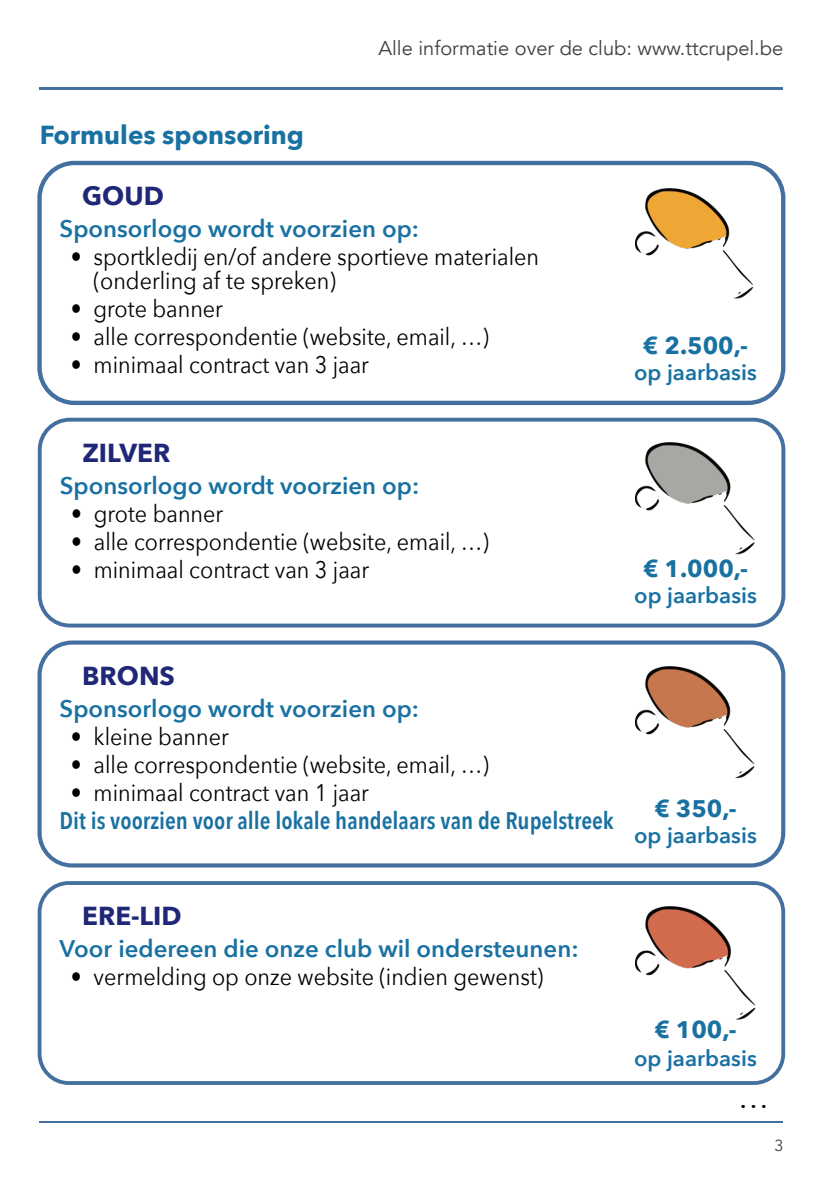
<style>
.page{position:relative;width:840px;height:1191px;background:#fff}
.page>*{position:absolute;margin:0;border:0;box-sizing:border-box;transform-origin:0 0}
.t1{font:700 26px "Avenir Next";color:#202776}
.t2{font:700 26px "Avenir Next";color:#1971a2}
.t3{font:24px "Avenir Next";color:#000;scale:.9 1}
.t4{font:600 24px "Avenir Next";color:#1971a2}
.t5{font:600 24px "Avenir Next Condensed";color:#1971a2}
.t6{font:700 24px "Avenir Next";color:#1971a2}
.t7{font:600 22px "Avenir Next";color:#1971a2}
.t8{font:600 22px "Avenir Next";color:#000}
.t9{font:20px "Avenir";color:#404040}
.t10{font:16px "Avenir";color:#404040}
</style>
<div class="page">
<div style="left:37px;top:161px;width:748px;height:244px;border:4px solid #43709f;border-radius:35px"></div>
<hr style="left:40px;top:87px;width:742px;height:3px;background:#43709f">
<hr style="left:40px;top:1121px;width:742px;height:2px;background:#43709f">
<img style="left:635px;top:188px;width:119px;height:111px">
<div style="left:38px;top:418px;width:746px;height:209px;border:4px solid #43709f;border-radius:30px"></div>
<img style="left:635px;top:442px;width:120px;height:113px">
<img style="left:635px;top:666px;width:120px;height:113px">
<img style="left:635px;top:907px;width:121px;height:113px">
<div style="left:37px;top:640px;width:747px;height:227px;border:4px solid #43709f;border-radius:33px"></div>
<div style="left:38px;top:881px;width:746px;height:204px;border:4px solid #43709f;border-radius:29px"></div>
<p class="t2" style="left:40px;top:118px;width:266px">Formules sponsoring</p>
<p class="t9" style="left:378px;top:35px;width:406px">Alle informatie over de club: www.ttcrupel.be</p>
<p class="t1" style="left:82px;top:179px;width:83px">GOUD</p>
<p class="t4" style="left:60px;top:213px;width:361px">Sponsorlogo wordt voorzien op:</p>
<p class="t3" style="left:71px;top:241px;width:521px">• sportkledij en/of andere sportieve materialen</p>
<p class="t3" style="left:94px;top:265px;width:270px">(onderling af te spreken)</p>
<p class="t3" style="left:71px;top:293px;width:170px">• grote banner</p>
<p class="t3" style="left:71px;top:321px;width:465px">• alle correspondentie (website, email, …)</p>
<p class="t3" style="left:71px;top:349px;width:332px">• minimaal contract van 3 jaar</p>
<p class="t6" style="left:642px;top:330px;width:106px">€ 2.500,-</p>
<p class="t7" style="left:633px;top:358px;width:124px">op jaarbasis</p>
<p class="t1" style="left:82px;top:436px;width:89px">ZILVER</p>
<p class="t4" style="left:60px;top:470px;width:361px">Sponsorlogo wordt voorzien op:</p>
<p class="t3" style="left:71px;top:498px;width:170px">• grote banner</p>
<p class="t3" style="left:71px;top:526px;width:465px">• alle correspondentie (website, email, …)</p>
<p class="t3" style="left:71px;top:554px;width:332px">• minimaal contract van 3 jaar</p>
<p class="t6" style="left:642px;top:553px;width:106px">€ 1.000,-</p>
<p class="t7" style="left:634px;top:581px;width:124px">op jaarbasis</p>
<p class="t1" style="left:82px;top:658px;width:94px">BRONS</p>
<p class="t4" style="left:60px;top:692px;width:361px">Sponsorlogo wordt voorzien op:</p>
<p class="t3" style="left:71px;top:720px;width:177px">• kleine banner</p>
<p class="t3" style="left:71px;top:748px;width:465px">• alle correspondentie (website, email, …)</p>
<p class="t3" style="left:71px;top:776px;width:332px">• minimaal contract van 1 jaar</p>
<p class="t5" style="left:60px;top:804px;width:555px">Dit is voorzien voor alle lokale handelaars van de Rupelstreek</p>
<p class="t6" style="left:654px;top:792px;width:84px">€ 350,-</p>
<p class="t7" style="left:633px;top:820px;width:124px">op jaarbasis</p>
<p class="t1" style="left:82px;top:899px;width:101px">ERE-LID</p>
<p class="t4" style="left:60px;top:933px;width:520px">Voor iedereen die onze club wil ondersteunen:</p>
<p class="t3" style="left:71px;top:961px;width:526px">• vermelding op onze website (indien gewenst)</p>
<p class="t6" style="left:654px;top:1014px;width:84px">€ 100,-</p>
<p class="t7" style="left:633px;top:1044px;width:124px">op jaarbasis</p>
<p class="t8" style="left:740px;top:1086px;width:28px">. . .</p>
<p class="t10" style="left:773px;top:1135px;width:10px">3</p>
</div>
